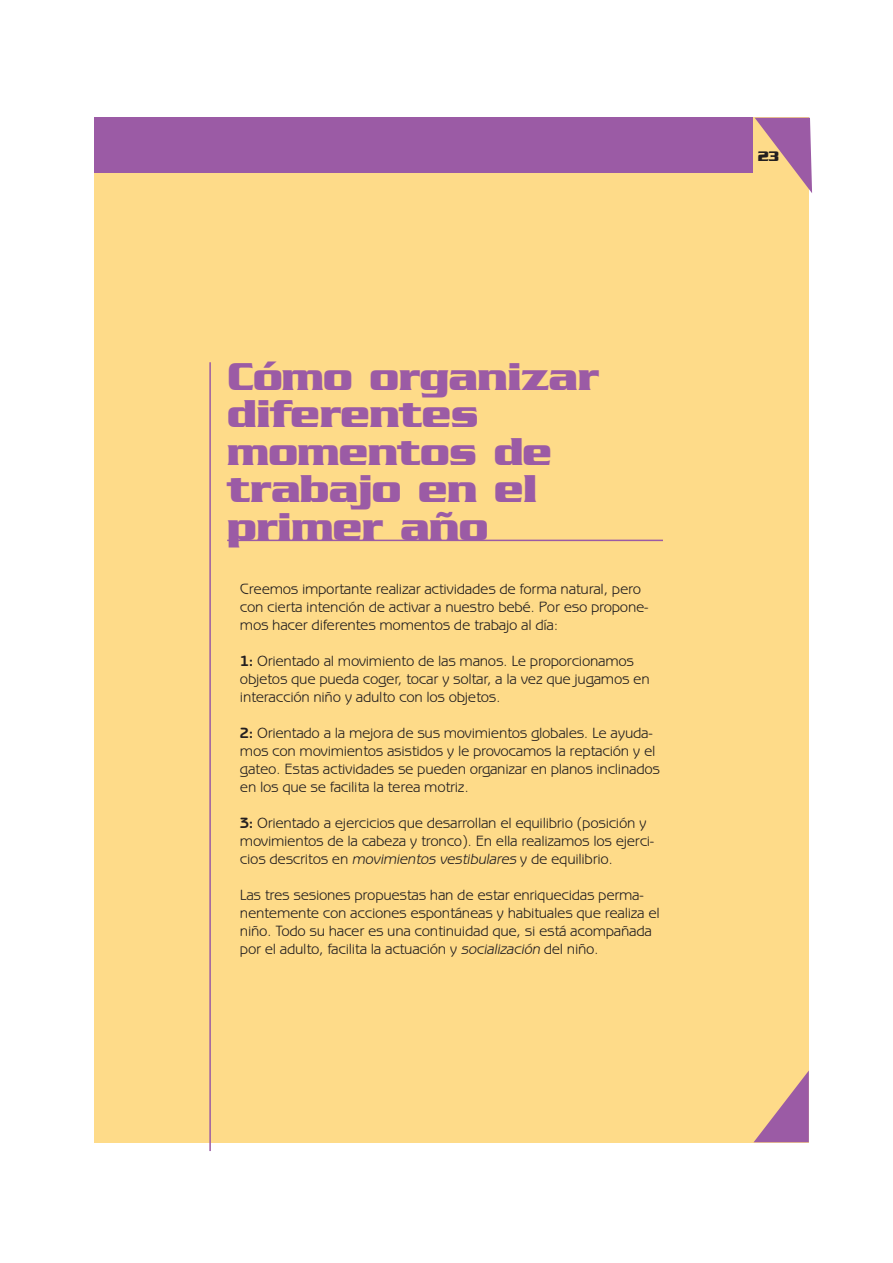
<style>
.page{position:relative;width:893px;height:1263px;background:#fff}
.page>*{position:absolute;margin:0;border:0;box-sizing:border-box;transform-origin:0 0}
.t1{font:700 42px/37.5px "Serpentine";letter-spacing:-.015em;color:#9b5ba5}
.t2{font:15px/18px "Benguiat Gothic";letter-spacing:-.02em;color:#231f20}
.t3{font:700 15px "Serpentine";color:#231f20}
.s1{font-weight:700}
.s2{font-style:italic}
</style>
<div class="page">
<div style="left:94px;top:118px;width:714px;height:1024px;background:#fedb89"></div>
<hr style="left:209px;top:362px;width:2px;height:789px;background:#9b5ba5">
<svg style="left:754px;top:1072px;width:54px;height:70px"></svg>
<div style="left:94px;top:118px;width:714px;height:55px;background:#9b5ba5"></div>
<svg style="left:754px;top:118px;width:58px;height:75px"></svg>
<hr style="left:227px;top:540px;width:436px;height:1px;background:#9b5ba5">
<h1 class="t1" style="left:227px;top:361px;width:373px">Cómo organizar diferentes momentos de trabajo en el primer año</h1>
<p class="t2" style="left:240px;top:581px;width:410px">Creemos importante realizar actividades de forma natural, pero con cierta intención de activar a nuestro bebé. Por eso propone&shy;mos hacer diferentes momentos de trabajo al día:</p>
<p class="t2" style="left:240px;top:653px;width:411px"><span class="s1">1:</span> Orientado al movimiento de las manos. Le proporcionamos objetos que pueda coger, tocar y soltar, a la vez que jugamos en interacción niño y adulto con los objetos.</p>
<p class="t2" style="left:240px;top:725px;width:421px"><span class="s1">2:</span> Orientado a la mejora de sus movimientos globales. Le ayuda&shy;mos con movimientos asistidos y le provocamos la reptación y el gateo. Estas actividades se pueden organizar en planos inclinados en los que se facilita la terea motriz.</p>
<p class="t2" style="left:240px;top:815px;width:416px"><span class="s1">3:</span> Orientado a ejercicios que desarrollan el equilibrio (posición y movimientos de la cabeza y tronco). En ella realizamos los ejerci&shy;cios descritos en <span class="s2">movimientos vestibulares</span>y de equilibrio.</p>
<p class="t2" style="left:240px;top:887px;width:421px">Las tres sesiones propuestas han de estar enriquecidas perma&shy;nentemente con acciones espontáneas y habituales que realiza el niño. Todo su hacer es una continuidad que, si está acompañada por el adulto, facilita la actuación y <span class="s2">socialización</span>del niño.</p>
<p class="t3" style="left:757px;top:152px;width:23px">23</p>
</div>
